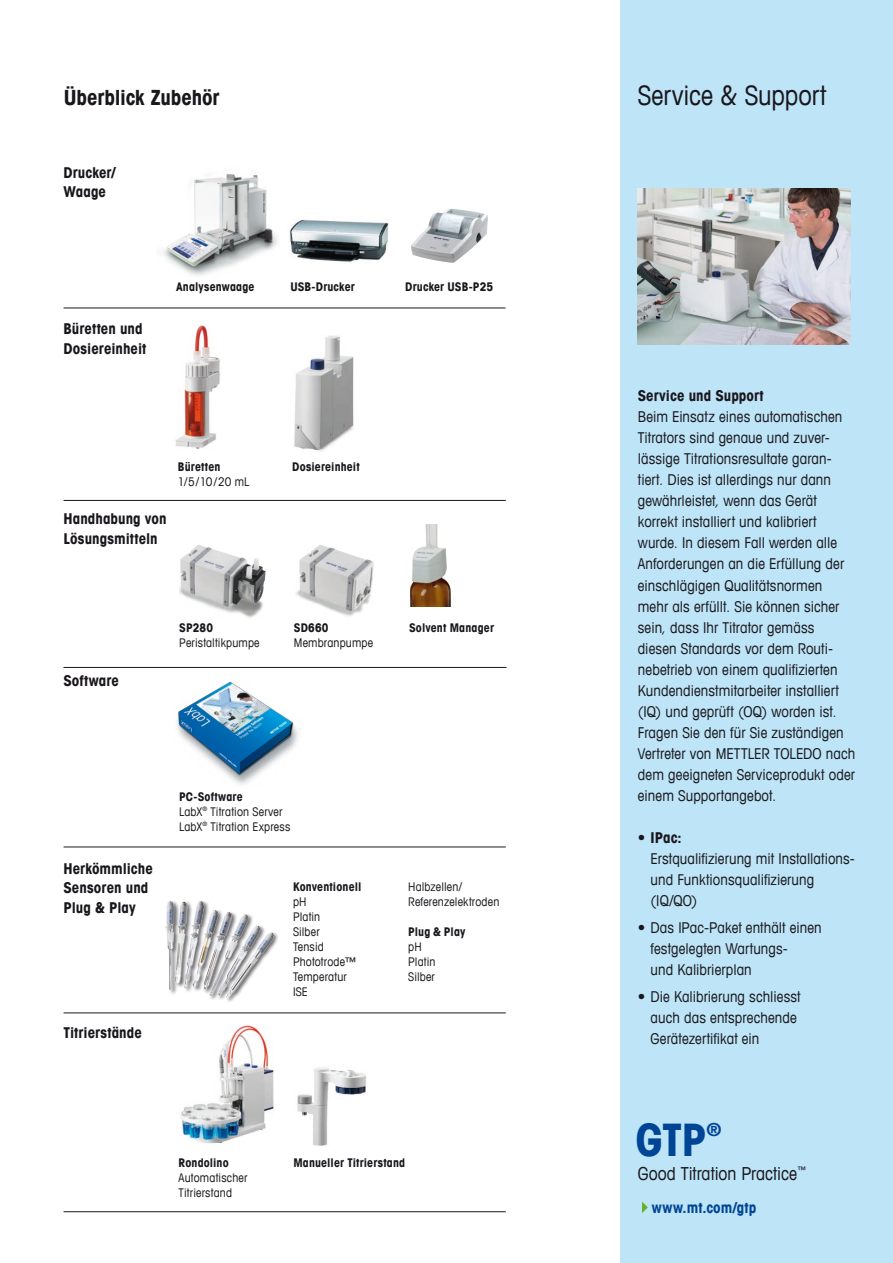
<style>
.page{position:relative;width:893px;height:1263px;background:#fff}
.page>*{position:absolute;margin:0;border:0;box-sizing:border-box;transform-origin:0 0}
.GWP{font:700 condensed 45px "Avant Garde Com";color:#004595}
.e_Titel_18_22_Book{font:condensed 27px "Avant Garde Com";color:#1a171c}
.e_Titel_18_22_Book-2{font:700 condensed 21px "Avant Garde Com";letter-spacing:-.01em;color:#1a171c}
._9_Lead_12_16{font:condensed 18px "Avant Garde Com";color:#1a171c}
.GWP-2{font:700 condensed 18px "Avant Garde Com";color:#004595}
.e_Text_10_14_Book{font:condensed 15px/21px "Avant Garde Com";letter-spacing:.005em;color:#1a171c}
.e_Text_listed_10_14{font:condensed 15px/21px "Avant Garde Com";letter-spacing:.005em;color:#1a171c}
.e_Text_10_14_Book-2{font:700 condensed 15px/19.5px "Avant Garde Com";letter-spacing:.005em;color:#1a171c}
._9__ProductNews_runn{font:700 condensed 15px "Avant Garde Com";letter-spacing:.005em;color:#004595}
.e_Caption_8_10_Book{font:condensed 12px/15px "Avant Garde Com";letter-spacing:.015em;color:#1a171c}
.e_Caption_8_10_Book-2{font:700 condensed 12px "Avant Garde Com";letter-spacing:.01em;color:#1a171c}
.e_Table_text_8_10_Bo{font:700 condensed 12px "Avant Garde Com";letter-spacing:.01em;color:#1a171c}
.e_Text_10_14_Book-3{font:700 condensed 12px "Avant Garde Com";letter-spacing:.015em;color:#1a171c}
.s1{font-weight:700}
</style>
<div class="page">
<hr style="left:64px;top:308px;width:442px;height:1px;background:#1a171c">
<hr style="left:64px;top:500px;width:442px;height:1px;background:#1a171c">
<hr style="left:64px;top:667px;width:442px;height:1px;background:#1a171c">
<hr style="left:64px;top:847px;width:442px;height:1px;background:#1a171c">
<hr style="left:64px;top:1013px;width:442px;height:1px;background:#1a171c">
<hr style="left:64px;top:1211px;width:442px;height:1px;background:#1a171c">
<img style="left:294px;top:335px;width:60px;height:117px">
<img style="left:175px;top:325px;width:45px;height:124px">
<img style="left:411px;top:209px;width:77px;height:54px">
<img style="left:289px;top:219px;width:100px;height:43px">
<img style="left:297px;top:1067px;width:69px;height:79px">
<img style="left:181px;top:1025px;width:93px;height:119px">
<img style="left:410px;top:524px;width:41px;height:83px">
<img style="left:179px;top:545px;width:87px;height:73px">
<img style="left:295px;top:545px;width:79px;height:71px">
<img style="left:177px;top:681px;width:124px;height:104px">
<div style="left:164px;top:900px;width:115px;height:103px;background:#1a171c;opacity:.65"></div>
<img style="left:164px;top:900px;width:114px;height:98px">
<div style="left:621px;top:0;width:272px;height:1263px;background:#bde4f7"></div>
<svg style="left:642px;top:1201px;width:6px;height:12px"></svg>
<img style="left:162px;top:173px;width:115px;height:103px">
<img style="left:638px;top:188px;width:212px;height:157px">
<p class="e_Titel_18_22_Book-2" style="left:64px;top:83px;width:157px">Überblick Zubehör</p>
<p class="e_Text_10_14_Book-2" style="left:64px;top:162px;width:54px">Drucker/<br>Waage</p>
<p class="e_Text_10_14_Book-2" style="left:64px;top:319px;width:84px">Büretten und<br>Dosiereinheit</p>
<p class="e_Text_10_14_Book-3" style="left:176px;top:279px;width:80px">Analysenwaage</p>
<p class="e_Table_text_8_10_Bo" style="left:290px;top:279px;width:66px">USB-Drucker</p>
<p class="e_Table_text_8_10_Bo" style="left:405px;top:279px;width:89px">Drucker USB-P25</p>
<p class="e_Text_10_14_Book-2" style="left:64px;top:509px;width:105px">Handhabung von<br>Lösungsmitteln</p>
<p class="e_Caption_8_10_Book-2" style="left:178px;top:459px;width:44px">Büretten</p>
<p class="e_Caption_8_10_Book" style="left:178px;top:474px;width:73px">1/5/10/20 mL</p>
<p class="e_Text_10_14_Book-2" style="left:64px;top:671px;width:57px">Software</p>
<p class="e_Caption_8_10_Book-2" style="left:179px;top:620px;width:35px">SP280</p>
<p class="e_Caption_8_10_Book" style="left:179px;top:635px;width:82px">Peristaltikpumpe</p>
<p class="e_Table_text_8_10_Bo" style="left:292px;top:459px;width:69px">Dosiereinheit</p>
<p class="e_Caption_8_10_Book-2" style="left:294px;top:620px;width:36px">SD660</p>
<p class="e_Caption_8_10_Book" style="left:294px;top:635px;width:81px">Membranpumpe</p>
<p class="e_Caption_8_10_Book-2" style="left:409px;top:620px;width:86px">Solvent Manager</p>
<p class="e_Text_10_14_Book-2" style="left:64px;top:858px;width:91px">Herkömmliche<br>Sensoren und<br>Plug &amp; Play</p>
<p class="e_Text_10_14_Book-2" style="left:64px;top:1022px;width:80px">Titrierstände</p>
<p class="e_Caption_8_10_Book-2" style="left:179px;top:789px;width:65px">PC-Software</p>
<p class="e_Caption_8_10_Book" style="left:179px;top:804px;width:105px">LabX<sup>®</sup> Titration Server</p>
<p class="e_Caption_8_10_Book" style="left:179px;top:819px;width:113px">LabX<sup>®</sup> Titration Express</p>
<p class="e_Caption_8_10_Book-2" style="left:293px;top:879px;width:70px">Konventionell</p>
<p class="e_Caption_8_10_Book" style="left:293px;top:894px;width:15px">pH</p>
<p class="e_Caption_8_10_Book" style="left:293px;top:909px;width:29px">Platin</p>
<p class="e_Caption_8_10_Book" style="left:293px;top:924px;width:28px">Silber</p>
<p class="e_Caption_8_10_Book" style="left:293px;top:939px;width:32px">Tensid</p>
<p class="e_Caption_8_10_Book" style="left:293px;top:954px;width:65px">Phototrode™</p>
<p class="e_Caption_8_10_Book" style="left:293px;top:969px;width:55px">Temperatur</p>
<p class="e_Caption_8_10_Book" style="left:293px;top:984px;width:16px">ISE</p>
<p class="e_Caption_8_10_Book" style="left:408px;top:879px;width:93px">Halbzellen/<br>Referenzelektroden</p>
<p class="e_Caption_8_10_Book-2" style="left:408px;top:924px;width:59px">Plug &amp; Play</p>
<p class="e_Caption_8_10_Book" style="left:408px;top:939px;width:15px">pH</p>
<p class="e_Caption_8_10_Book" style="left:408px;top:954px;width:29px">Platin</p>
<p class="e_Caption_8_10_Book" style="left:408px;top:969px;width:28px">Silber</p>
<p class="e_Caption_8_10_Book-2" style="left:179px;top:1155px;width:52px">Rondolino</p>
<p class="e_Caption_8_10_Book" style="left:179px;top:1170px;width:70px">Automatischer<br>Titrierstand</p>
<p class="e_Caption_8_10_Book-2" style="left:293px;top:1155px;width:113px">Manueller Titrierstand</p>
<p class="e_Titel_18_22_Book" style="left:638px;top:78px;width:190px">Service &amp; Support</p>
<p class="e_Text_10_14_Book-2" style="left:638px;top:386px;width:127px">Service und Support</p>
<p class="e_Text_10_14_Book" style="left:638px;top:406px;width:219px">Beim Einsatz eines automatischen Titrators sind genaue und zuver&shy;lässige Titrationsresultate garan&shy;tiert. Dies ist allerdings nur dann gewährleistet, wenn das Gerät korrekt installiert und kalibriert wurde. In diesem Fall werden alle Anforderungen an die Erfüllung der einschlägigen Qualitätsnormen mehr als erfüllt. Sie können sicher sein, dass Ihr Titrator gemäss diesen Standards vor dem Routi&shy;nebetrieb von einem qualifizierten Kundendienstmitarbeiter installiert (IQ) und geprüft (OQ) worden ist.<br>Fragen Sie den für Sie zuständigen Vertreter von METTLER TOLEDO nach dem geeigneten Serviceprodukt oder einem Supportangebot.</p>
<p class="e_Text_listed_10_14" style="left:651px;top:826px;width:206px;text-indent:-13px">• <span class="s1">IPac:<br></span>Erstqualifizierung mit Installations&shy;und Funktionsqualifizierung (IQ/QO)</p>
<p class="e_Text_listed_10_14" style="left:651px;top:916px;width:173px;text-indent:-13px">• Das IPac-Paket enthält einen festgelegten Wartungs-<br>und Kalibrierplan</p>
<p class="e_Text_listed_10_14" style="left:651px;top:985px;width:152px;text-indent:-13px">• Die Kalibrierung schliesst auch das entsprechende<br>Gerätezertifikat ein</p>
<p class="GWP" style="left:635px;top:1111px;width:73px">GTP</p>
<p class="GWP-2" style="left:707px;top:1118px;width:16px">®</p>
<p class="_9_Lead_12_16" style="left:638px;top:1162px;width:170px">Good Titration Practice<sup>™</sup></p>
<p class="_9__ProductNews_runn" style="left:652px;top:1198px;width:106px">www.mt.com/gtp</p>
</div>
